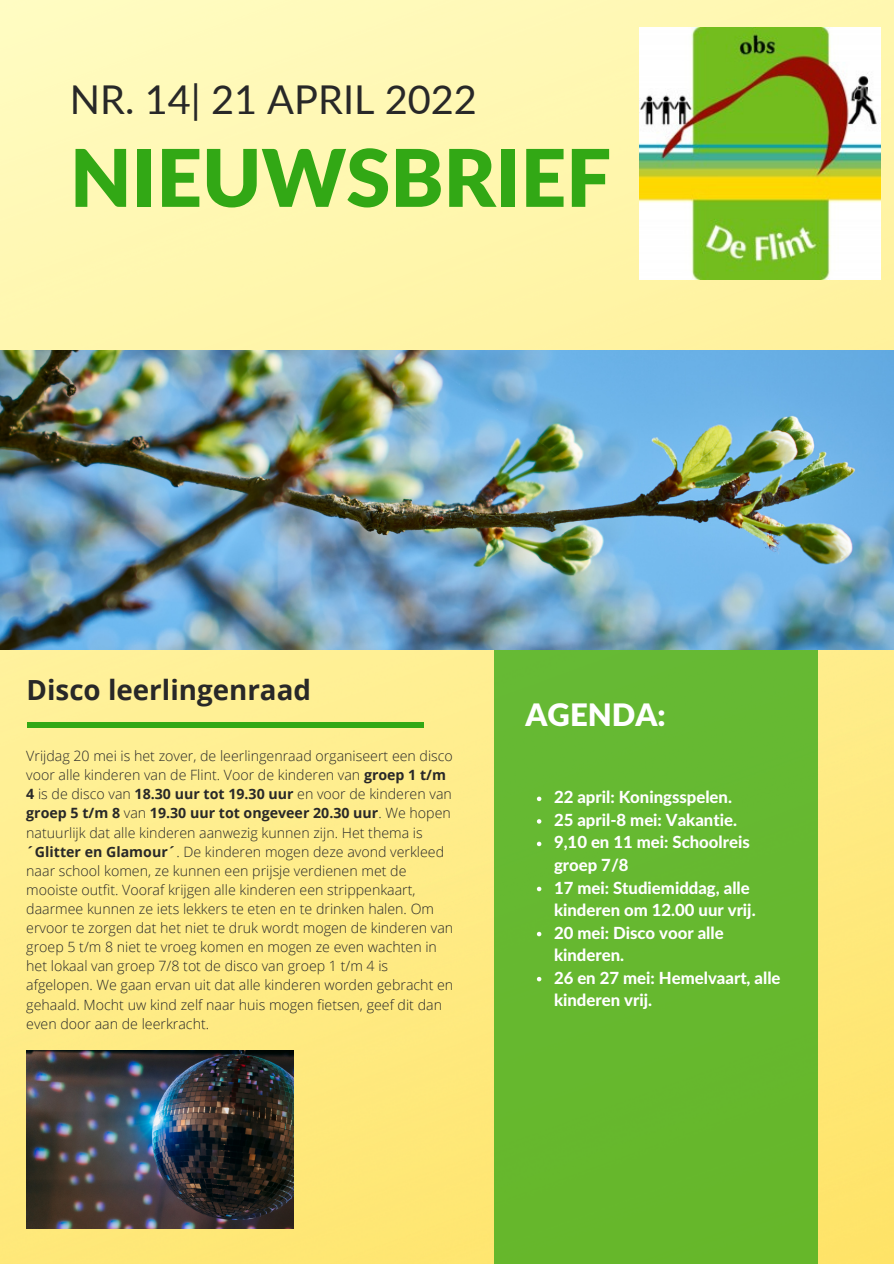
<style>
.page{position:relative;width:894px;height:1264px;background:#fff}
.page>*{position:absolute;margin:0;border:0;box-sizing:border-box;transform-origin:0 0}
.t1{font:900 79.5px "Lato Latin";color:#32a815}
.t2{font:39.75px "Lato";color:#282828}
.t3{font:900 31.05px "Lato Latin";color:#fff}
.t4{font:700 27.75px "Open Sans";color:#282828}
.t5{font:800 16.65px/22.5px "Lato Latin";color:#fff}
.t6{font:300 14.25px/19px "Open Sans";color:#282828}
.s1{font-weight:700}
</style>
<div class="page">
<img style="left:0;top:0;width:893px;height:1263px">
<div style="left:494px;top:461px;width:323px;height:802px;background:#66b82f"></div>
<div style="left:27px;top:722px;width:396px;height:6px;background:#32a815"></div>
<img style="left:0;top:350px;width:893px;height:299px">
<img style="left:639px;top:28px;width:240px;height:251px">
<img style="left:26px;top:1050px;width:267px;height:178px">
<svg style="left:536px;top:796px;width:5px;height:5px"></svg>
<svg style="left:536px;top:819px;width:5px;height:4px"></svg>
<svg style="left:536px;top:841px;width:5px;height:5px"></svg>
<svg style="left:536px;top:886px;width:5px;height:5px"></svg>
<svg style="left:536px;top:931px;width:5px;height:5px"></svg>
<svg style="left:536px;top:976px;width:5px;height:5px"></svg>
<p class="t2" style="left:70px;top:75px;width:408px">NR. 14| 21 APRIL 2022</p>
<p class="t1" style="left:70px;top:143px;width:542px">NIEUWSBRIEF</p>
<p class="t4" style="left:27px;top:670px;width:286px">Disco leerlingenraad</p>
<p class="t6" style="left:26px;top:746px;width:428px">Vrijdag 20 mei is het zover, de leerlingenraad organiseert een disco voor alle kinderen van de Flint. Voor de kinderen van <span class="s1">groep 1 t/m 4</span> is de disco van <span class="s1">18.30 uur tot 19.30 uur</span> en voor de kinderen van <span class="s1">groep 5 t/m 8</span> van <span class="s1">19.30 uur tot ongeveer 20.30 uur</span>. We hopen natuurlijk dat alle kinderen aanwezig kunnen zijn. Het thema is <span class="s1">´Glitter en Glamour´</span>. De kinderen mogen deze avond verkleed naar school komen, ze kunnen een prijsje verdienen met de mooiste outfit. Vooraf krijgen alle kinderen een strippenkaart, daarmee kunnen ze iets lekkers te eten en te drinken halen. Om ervoor te zorgen dat het niet te druk wordt mogen de kinderen van groep 5 t/m 8 niet te vroeg komen en mogen ze even wachten in het lokaal van groep 7/8 tot de disco van groep 1 t/m 4 is afgelopen. We gaan ervan uit dat alle kinderen worden gebracht en gehaald. Mocht uw kind zelf naar huis mogen fietsen, geef dit dan even door aan de leerkracht.</p>
<p class="t3" style="left:525px;top:701px;width:142px">AGENDA:</p>
<p class="t5" style="left:554px;top:787px;width:179px">22 april: Koningsspelen.</p>
<p class="t5" style="left:554px;top:809px;width:184px">25 april-8 mei: Vakantie.</p>
<p class="t5" style="left:554px;top:832px;width:197px">9,10 en 11 mei: Schoolreis groep 7/8</p>
<p class="t5" style="left:554px;top:877px;width:203px">17 mei: Studiemiddag, alle kinderen om 12.00 uur vrij.</p>
<p class="t5" style="left:554px;top:922px;width:171px">20 mei: Disco voor alle kinderen.</p>
<p class="t5" style="left:554px;top:967px;width:228px">26 en 27 mei: Hemelvaart, alle kinderen vrij.</p>
</div>
